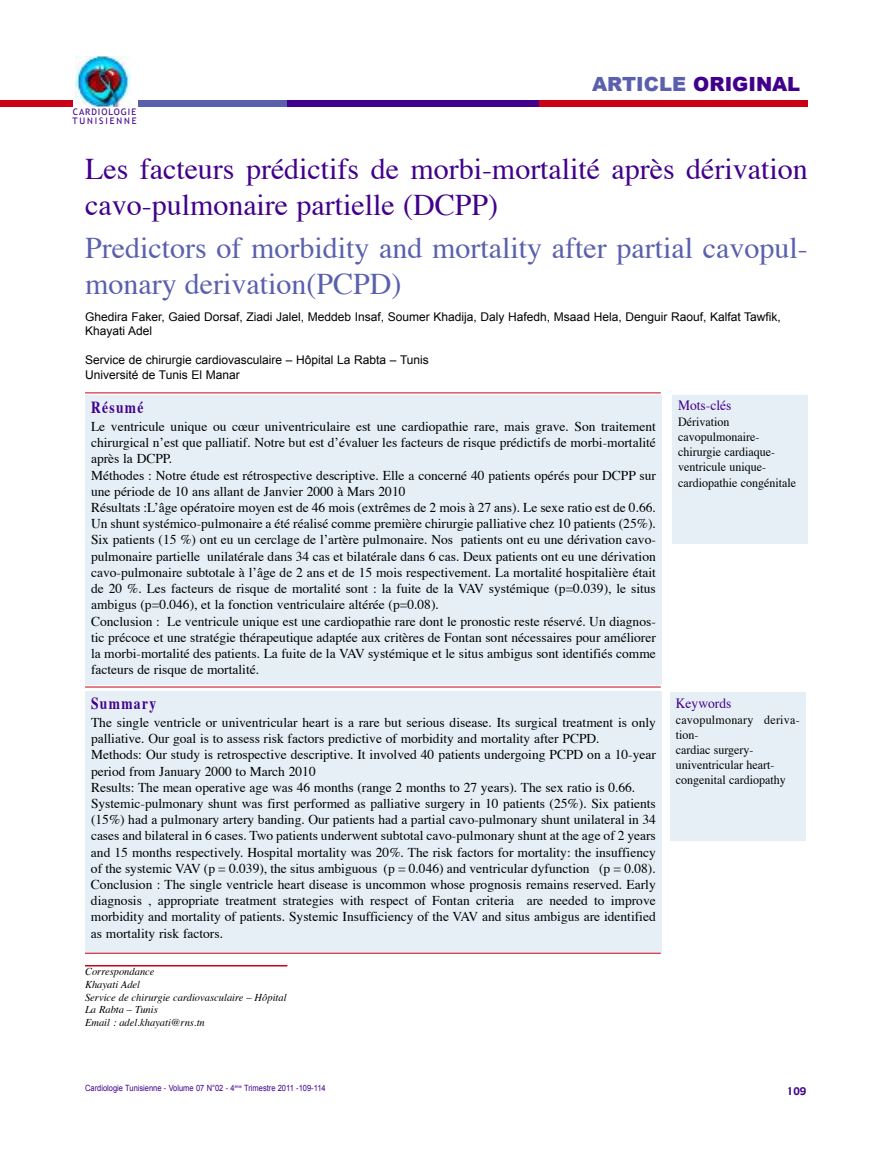
<style>
.page{position:relative;width:893px;height:1149px;background:#fff}
.page>*{position:absolute;margin:0;border:0;box-sizing:border-box;transform-origin:0 0}
.t1{font:30px/36px "Times";color:#41008b}
.t2{font:30px/36px "Times";color:#5a60ad}
.t3{font:900 19.5px "Arial";color:#41008b}
.t4{font:700 16.8px "Times";letter-spacing:.1em;color:#41008b;scale:.8 1}
.t5{font:14.1px "Times";color:#41008b;scale:.95 1}
.t6{font:13.5px/16.2px "Times";color:#000}
.t7{font:12.6px/15px "Times";color:#000;scale:.95 1}
.t8{font:12px/14.4px "Arial";color:#000}
.t9{font:italic 10.5px/12.6px "Times";color:#000}
.t10{font:10.5px "Gadget";color:#41008b}
.t11{font:9px/9px "Trebuchet MS";letter-spacing:.105em;color:#41008b}
.t12{font:8.7px "Arial";color:#41008b;scale:.87 1}
.s1{color:#5a60ad}
</style>
<div class="page">
<div style="left:85px;top:395px;width:577px;height:290px;background:#e5eff5"></div>
<div style="left:85px;top:691px;width:577px;height:261px;background:#e5eff5"></div>
<hr style="left:85px;top:964px;width:202px;height:2px;background:#ca0016">
<div style="left:672px;top:394px;width:136px;height:149px;background:#e5eff5"></div>
<div style="left:670px;top:692px;width:136px;height:148px;background:#e5eff5"></div>
<hr style="left:85px;top:392px;width:576px;height:1px;background:#ca0016">
<hr style="left:85px;top:686px;width:576px;height:1px;background:#ca0016">
<hr style="left:85px;top:952px;width:576px;height:1px;background:#ca0016">
<div style="left:0;top:100px;width:73px;height:6px;background:#ca0016"></div>
<div style="left:138px;top:100px;width:149px;height:6px;background:#5a60ad"></div>
<div style="left:287px;top:100px;width:253px;height:6px;background:#41008b"></div>
<div style="left:539px;top:100px;width:269px;height:6px;background:#ca0016"></div>
<img style="left:75px;top:56px;width:56px;height:50px">
<p class="t11" style="left:72px;top:107px;width:66px">CARDIOLOGIE<br>TUNISIENNE</p>
<h2 class="t3" style="left:592px;top:69px;width:210px"><span class="s1">ARTICLE</span> ORIGINAL</h2>
<h1 class="t1" style="left:85px;top:153px;width:724px">Les facteurs prédictifs de morbi-mortalité après dérivation cavo-pulmonaire partielle (DCPP)</h1>
<h1 class="t2" style="left:85px;top:232px;width:724px">Predictors of morbidity and mortality after partial cavopul&shy;monary derivation(PCPD)</h1>
<p class="t8" style="left:85px;top:309px;width:697px">Ghedira Faker, Gaied Dorsaf, Ziadi Jalel, Meddeb Insaf, Soumer Khadija, Daly Hafedh, Msaad Hela, Denguir Raouf, Kalfat Tawfik,<br>Khayati Adel</p>
<p class="t8" style="left:85px;top:353px;width:345px">Service de chirurgie cardiovasculaire – Hôpital La Rabta – Tunis<br>Université de Tunis El Manar</p>
<p class="t5" style="left:678px;top:399px;width:58px">Mots-clés</p>
<p class="t7" style="left:678px;top:415px;width:126px">Dérivation cavopulmonaire&shy;chirurgie cardiaque&shy;ventricule unique&shy;cardiopathie congénitale</p>
<p class="t4" style="left:91px;top:400px;width:67px">Résumé</p>
<p class="t6" style="left:91px;top:419px;width:566px">Le ventricule unique ou cœur univentriculaire est une cardiopathie rare, mais grave. Son traitement chirurgical n’est que palliatif. Notre but est d’évaluer les facteurs de risque prédictifs de morbi-mortalité après la DCPP.<br>Méthodes : Notre étude est rétrospective descriptive. Elle a concerné 40 patients opérés pour DCPP sur une période de 10 ans allant de Janvier 2000 à Mars 2010<br>Résultats :L’âge opératoire moyen est de 46 mois (extrêmes de 2 mois à 27 ans). Le sexe ratio est de 0.66.<br>Un shunt systémico-pulmonaire a été réalisé comme première chirurgie palliative chez 10 patients (25%).<br>Six patients (15 %) ont eu un cerclage de l’artère pulmonaire. Nos patients ont eu une dérivation cavo&shy;pulmonaire partielle unilatérale dans 34 cas et bilatérale dans 6 cas. Deux patients ont eu une dérivation cavo-pulmonaire subtotale à l’âge de 2 ans et de 15 mois respectivement. La mortalité hospitalière était de 20 %. Les facteurs de risque de mortalité sont : la fuite de la VAV systémique (p=0.039), le situs ambigus (p=0.046), et la fonction ventriculaire altérée (p=0.08).<br>Conclusion : Le ventricule unique est une cardiopathie rare dont le pronostic reste réservé. Un diagnos&shy;tic précoce et une stratégie thérapeutique adaptée aux critères de Fontan sont nécessaires pour améliorer la morbi-mortalité des patients. La fuite de la VAV systémique et le situs ambigus sont identifiés comme facteurs de risque de mortalité.</p>
<p class="t4" style="left:91px;top:696px;width:83px">Summary</p>
<p class="t6" style="left:91px;top:715px;width:566px">The single ventricle or univentricular heart is a rare but serious disease. Its surgical treatment is only palliative. Our goal is to assess risk factors predictive of morbidity and mortality after PCPD.<br>Methods: Our study is retrospective descriptive. It involved 40 patients undergoing PCPD on a 10-year period from January 2000 to March 2010<br>Results: The mean operative age was 46 months (range 2 months to 27 years). The sex ratio is 0.66.<br>Systemic-pulmonary shunt was first performed as palliative surgery in 10 patients (25%). Six patients (15%) had a pulmonary artery banding. Our patients had a partial cavo-pulmonary shunt unilateral in 34 cases and bilateral in 6 cases. Two patients underwent subtotal cavo-pulmonary shunt at the age of 2 years and 15 months respectively. Hospital mortality was 20%. The risk factors for mortality: the insuffiency of the systemic VAV (p = 0.039), the situs ambiguous (p = 0.046) and ventricular dyfunction (p = 0.08).<br>Conclusion : The single ventricle heart disease is uncommon whose prognosis remains reserved. Early diagnosis , appropriate treatment strategies with respect of Fontan criteria are needed to improve morbidity and mortality of patients. Systemic Insufficiency of the VAV and situs ambigus are identified as mortality risk factors.</p>
<p class="t5" style="left:676px;top:697px;width:60px">Keywords</p>
<p class="t7" style="left:676px;top:712px;width:132px">cavopulmonary deriva&shy;tion-<br>cardiac surgery&shy;univentricular heart&shy;congenital cardiopathy</p>
<p class="t9" style="left:85px;top:966px;width:203px">Correspondance<br>Khayati Adel<br>Service de chirurgie cardiovasculaire – Hôpital<br>La Rabta – Tunis<br>Email : adel.khayati@rns.tn</p>
<p class="t12" style="left:85px;top:1083px;width:278px">Cardiologie Tunisienne - Volume 07 N°02 - 4<sup>ème</sup> Trimestre 2011 -109-114</p>
<p class="t10" style="left:787px;top:1084px;width:21px">109</p>
</div>
